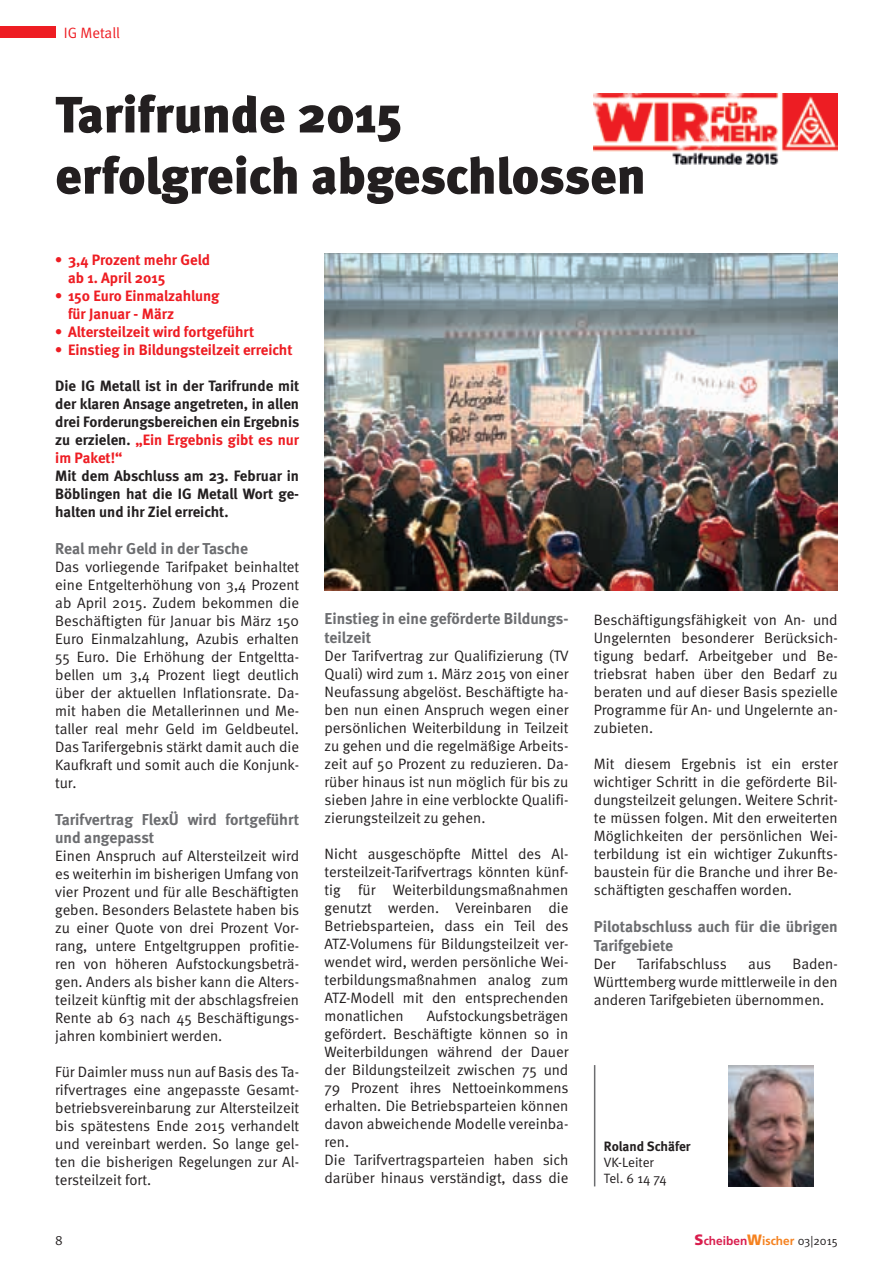
<style>
.page{position:relative;width:893px;height:1263px;background:#fff}
.page>*{position:absolute;margin:0;border:0;box-sizing:border-box;transform-origin:0 0}
.t1{font:900 51px/61.2px "Meta";color:#231f20}
.t2{font:700 15.75px/18.9px "Meta";color:#6c6d70}
.t3{font:15px/18px "Meta Normal";color:#231f20;text-align:justify}
.t4{font:700 15px/18px "Meta";color:#231f20;text-align:justify}
.t5{font:700 15px/18px "Meta";color:#ee1d23}
.t6{font:15px "Meta Normal";letter-spacing:-.005em;color:#ee1d23}
.t7{font:13.5px/16.2px "Meta Normal";color:#231f20}
.t8{font:700 13.5px "Meta";color:#231f20}
.t9{font:700 12px "Frutiger";color:#d91d4d}
.s1{color:#ee1d23}
.s2{font-weight:900;font-size:15px}
.s3{font-weight:900;font-size:15px;color:#f58220}
.s4{color:#f58220}
.s5{font-family:"Meta Normal";font-weight:400;color:#231f20}
</style>
<div class="page">
<div style="left:0;top:26px;width:55px;height:12px;background:#ee1d23"></div>
<img style="left:325px;top:253px;width:513px;height:338px">
<img style="left:728px;top:1065px;width:85px;height:121px">
<hr style="left:594px;top:1065px;width:1px;height:121px;background:#6c6d70">
<img style="left:594px;top:94px;width:244px;height:71px">
<p class="t6" style="left:64px;top:24px;width:58px">IG Metall</p>
<h1 class="t1" style="left:55px;top:84px;width:592px">Tarifrunde 2015 erfolgreich abgeschlossen</h1>
<p class="t5" style="left:68px;top:250px;width:144px;text-indent:-13px">• 3,4 Prozent mehr Geld ab 1. April 2015</p>
<p class="t5" style="left:68px;top:286px;width:153px;text-indent:-13px">• 150 Euro Einmalzahlung für Januar - März</p>
<p class="t5" style="left:55px;top:322px;width:200px">• Altersteilzeit wird fortgeführt</p>
<p class="t5" style="left:55px;top:340px;width:239px">• Einstieg in Bildungsteilzeit erreicht</p>
<p class="t4" style="left:55px;top:376px;width:245px">Die IG Metall ist in der Tarifrunde mit der klaren Ansage angetreten, in allen drei Forderungsbereichen ein Ergebnis zu erzielen. <span class="s1">„Ein Ergebnis gibt es nur im Paket!“</span></p>
<p class="t4" style="left:55px;top:466px;width:245px">Mit dem Abschluss am 23. Februar in Böblingen hat die IG Metall Wort ge&shy;halten und ihr Ziel erreicht.</p>
<p class="t2" style="left:55px;top:538px;width:194px">Real mehr Geld in der Tasche</p>
<p class="t3" style="left:55px;top:557px;width:245px">Das vorliegende Tarifpaket beinhaltet eine Entgelterhöhung von 3,4 Prozent ab April 2015. Zudem bekommen die Beschäftigten für Januar bis März 150<br>Euro Einmalzahlung, Azubis erhalten 55 Euro. Die Erhöhung der Entgeltta&shy;bellen um 3,4 Prozent liegt deutlich über der aktuellen Inflationsrate. Da&shy;mit haben die Metallerinnen und Me&shy;taller real mehr Geld im Geldbeutel.<br>Das Tarifergebnis stärkt damit auch die Kaufkraft und somit auch die Konjunk&shy;tur.</p>
<p class="t2" style="left:55px;top:809px;width:245px">Tarifvertrag FlexÜ wird fortgeführt und angepasst</p>
<p class="t3" style="left:55px;top:847px;width:245px">Einen Anspruch auf Altersteilzeit wird es weiterhin im bisherigen Umfang von vier Prozent und für alle Beschäftigten geben. Besonders Belastete haben bis zu einer Quote von drei Prozent Vor&shy;rang, untere Entgeltgruppen profitie&shy;ren von höheren Aufstockungsbeträ&shy;gen. Anders als bisher kann die Alters&shy;teilzeit künftig mit der abschlagsfreien Rente ab 63 nach 45 Beschäftigungs&shy;jahren kombiniert werden.</p>
<p class="t3" style="left:55px;top:1063px;width:245px">Für Daimler muss nun auf Basis des Ta&shy;rifvertrages eine angepasste Gesamt&shy;betriebsvereinbarung zur Altersteilzeit bis spätestens Ende 2015 verhandelt und vereinbart werden. So lange gel&shy;ten die bisherigen Regelungen zur Al&shy;tersteilzeit fort.</p>
<p class="t2" style="left:325px;top:609px;width:245px">Einstieg in eine geförderte Bildungs&shy;teilzeit</p>
<p class="t3" style="left:325px;top:647px;width:246px">Der Tarifvertrag zur Qualifizierung (TV Quali) wird zum 1. März 2015 von einer Neufassung abgelöst. Beschäftigte ha&shy;ben nun einen Anspruch wegen einer persönlichen Weiterbildung in Teilzeit zu gehen und die regelmäßige Arbeits&shy;zeit auf 50 Prozent zu reduzieren. Da&shy;rüber hinaus ist nun möglich für bis zu sieben Jahre in eine verblockte Qualifi&shy;zierungsteilzeit zu gehen.</p>
<p class="t3" style="left:325px;top:845px;width:245px">Nicht ausgeschöpfte Mittel des Al&shy;tersteilzeit-Tarifvertrags könnten künf&shy;tig für Weiterbildungsmaßnahmen genutzt werden. Vereinbaren die Betriebsparteien, dass ein Teil des ATZ-Volumens für Bildungsteilzeit ver&shy;wendet wird, werden persönliche Wei&shy;terbildungsmaßnahmen analog zum ATZ-Modell mit den entsprechenden monatlichen</p>
<p class="t3" style="left:325px;top:1007px;width:245px;text-align:left;text-indent:102px">Aufstockungsbeträgen gefördert. Beschäftigte können so in<br>Weiterbildungen während der Dauer der Bildungsteilzeit zwischen 75 und<br>79 Prozent ihres Nettoeinkommens erhalten. Die Betriebsparteien können davon abweichende Modelle vereinba&shy;ren.<br>Die Tarifvertragsparteien haben sich darüber hinaus verständigt, dass die</p>
<p class="t3" style="left:594px;top:610px;width:245px">Beschäftigungsfähigkeit von An- und Ungelernten besonderer Berücksich&shy;tigung bedarf. Arbeitgeber und Be&shy;triebsrat haben über den Bedarf zu beraten und auf dieser Basis spezielle Programme für An- und Ungelernte an&shy;zubieten.</p>
<p class="t3" style="left:594px;top:754px;width:245px">Mit diesem Ergebnis ist ein erster wichtiger Schritt in die geförderte Bil&shy;dungsteilzeit gelungen. Weitere Schrit&shy;te müssen folgen. Mit den erweiterten Möglichkeiten der persönlichen Wei&shy;terbildung ist ein wichtiger Zukunfts&shy;baustein für die Branche und ihrer Be&shy;schäftigten geschaffen worden.</p>
<p class="t2" style="left:594px;top:917px;width:245px">Pilotabschluss auch für die übrigen<br>Tarifgebiete</p>
<p class="t3" style="left:594px;top:954px;width:23px">Der</p>
<p class="t3" style="left:637px;top:954px;width:92px">Tarifabschluss</p>
<p class="t3" style="left:748px;top:954px;width:24px">aus</p>
<p class="t3" style="left:594px;top:954px;width:245px;text-indent:199px">Baden-Württemberg wurde mittlerweile in den anderen Tarifgebieten übernommen.</p>
<p class="t8" style="left:604px;top:1138px;width:88px">Roland Schäfer</p>
<p class="t7" style="left:604px;top:1154px;width:64px">VK-Leiter<br>Tel. 6 14 74</p>
<p class="t7" style="left:55px;top:1232px;width:9px">8</p>
<p class="t9" style="left:695px;top:1234px;width:145px"><span class="s2">S</span>cheiben<span class="s3">W</span><span class="s4">ischer</span> <span class="s5">03|2015</span></p>
</div>
